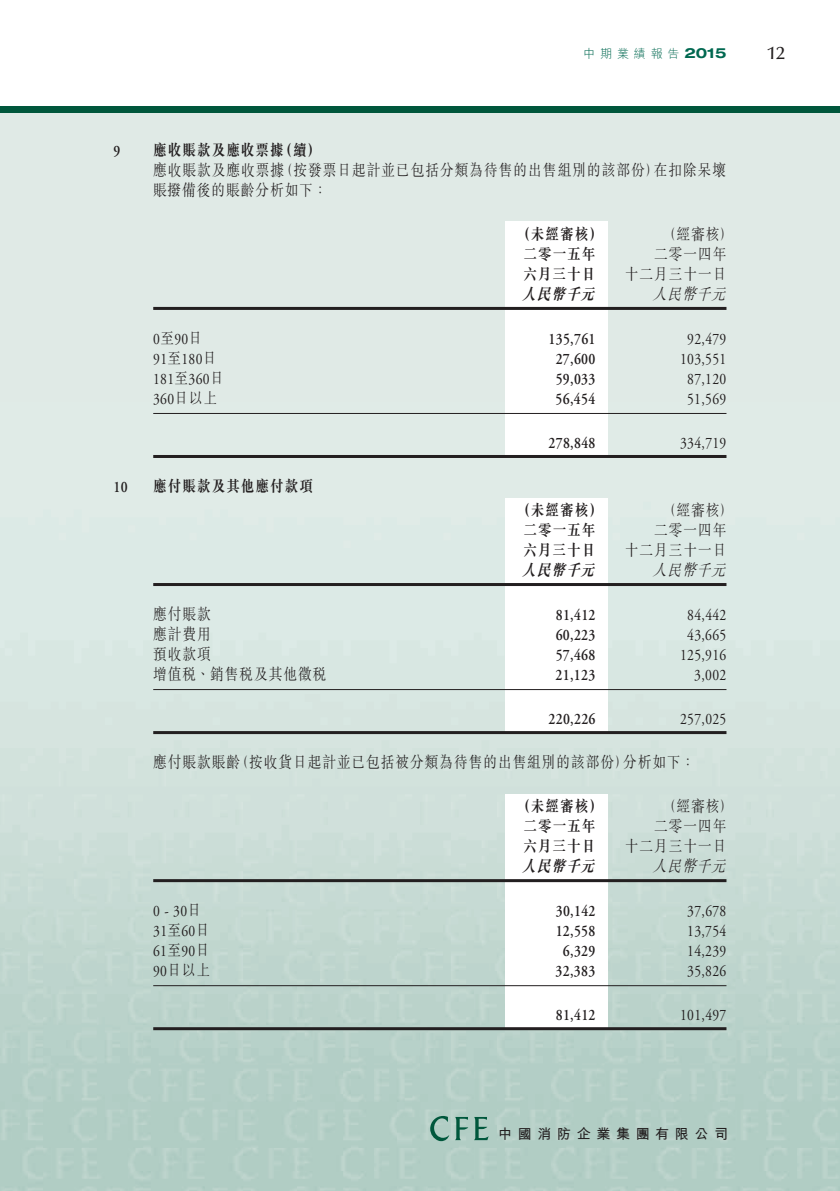
<style>
.page{position:relative;width:840px;height:1191px;background:#fff}
.page>*{position:absolute;margin:0;border:0;box-sizing:border-box;transform-origin:0 0}
.t1{font:500 18px "Optima LT Std";color:#231f20}
.t2{font:300 16px/20px "M Sung HK";letter-spacing:.075em;color:#231f20;scale:.85 1}
.t3{font:16px "Adobe Garamond Pro";letter-spacing:.025em;color:#231f20;scale:.85 1}
.t4{font:600 16px "Adobe Garamond Pro";letter-spacing:.025em;color:#231f20;scale:.85 1}
.t5{font:700 16px "M Sung HK";letter-spacing:.075em;color:#231f20;scale:.85 1}
.t6{font:italic 300 16px "M Sung HK";color:#231f20;scale:.85 1}
.t7{font:italic 700 16px "M Sung HK";color:#231f20;scale:.85 1}
.t8{font:700 14px "M Hei HK";letter-spacing:.4em;color:#231f20}
.t9{font:700 expanded 14px "Helvetica Neue LT Std";color:#006850}
.t10{font:300 12px "M Hei HK";letter-spacing:.4em;color:#006850}
.s1{font-family:"M Sung HK";font-weight:300}
.s2{font-family:"Adobe Garamond Pro";font-weight:400}
</style>
<div class="page">
<div style="left:0;top:113px;width:839px;height:1078px;background:linear-gradient(to bottom,#ecf2ef,#b7d1c9)"></div>
<div style="left:0;top:106px;width:839px;height:7px;background:#00573c"></div>
<svg style="left:430px;top:1116px;width:19px;height:25px"></svg>
<svg style="left:455px;top:1117px;width:33px;height:23px"></svg>
<div style="left:505px;top:222px;width:102px;height:234px;background:#fff"></div>
<hr style="left:153px;top:307px;width:573px;height:3px;background:#231f20">
<hr style="left:153px;top:413px;width:573px;height:1px;background:#231f20">
<hr style="left:153px;top:455px;width:573px;height:3px;background:#231f20">
<div style="left:505px;top:498px;width:102px;height:234px;background:#fff"></div>
<hr style="left:153px;top:583px;width:573px;height:3px;background:#231f20">
<hr style="left:153px;top:689px;width:573px;height:1px;background:#231f20">
<hr style="left:153px;top:731px;width:573px;height:3px;background:#231f20">
<div style="left:505px;top:794px;width:102px;height:234px;background:#fff"></div>
<hr style="left:153px;top:879px;width:573px;height:3px;background:#231f20">
<hr style="left:153px;top:985px;width:573px;height:1px;background:#231f20">
<hr style="left:153px;top:1027px;width:573px;height:3px;background:#231f20">
<p class="t10" style="left:583px;top:45px;width:97px">中期業績報告</p>
<p class="t9" style="left:684px;top:44px;width:44px">2015</p>
<p class="t4" style="left:113px;top:142px;width:10px">9</p>
<p class="t4" style="left:113px;top:478px;width:18px">10</p>
<p class="t5" style="left:153px;top:139px;width:155px">應收賬款及應收票據</p>
<p class="t5" style="left:279px;top:139px;width:50px">（續(</p>
<p class="t2" style="left:153px;top:159px;width:206px">應收賬款及應收票據<br>賬撥備後的賬齡分析如下：</p>
<p class="t2" style="left:653px;top:159px;width:86px">在扣除呆壞</p>
<p class="t2" style="left:279px;top:159px;width:447px">（按發票日起計並已包括分類為待售的出售組別的該部份）</p>
<p class="t5" style="left:516px;top:223px;width:102px">（未經審核）</p>
<p class="t2" style="left:662px;top:223px;width:85px">（經審核(</p>
<p class="t5" style="left:523px;top:243px;width:86px">二零一五年</p>
<p class="t2" style="left:654px;top:243px;width:86px">二零一四年</p>
<p class="t5" style="left:523px;top:263px;width:86px">六月三十日</p>
<p class="t2" style="left:624px;top:263px;width:121px">十二月三十一日</p>
<p class="t7" style="left:521px;top:283px;width:93px">人民幣千元</p>
<p class="t6" style="left:652px;top:283px;width:93px">人民幣千元</p>
<p class="t3" style="left:153px;top:329px;width:59px"><span class="s1">至</span>0 90<span class="s1">日</span></p>
<p class="t4" style="left:548px;top:330px;width:57px">135,761</p>
<p class="t3" style="left:687px;top:329px;width:48px">92,479</p>
<p class="t3" style="left:153px;top:349px;width:76px">91<span class="s1">至</span>180<span class="s1">日</span></p>
<p class="t4" style="left:555px;top:350px;width:48px">27,600</p>
<p class="t3" style="left:679px;top:349px;width:56px">103,551</p>
<p class="t3" style="left:153px;top:369px;width:84px">181<span class="s1">至</span>360<span class="s1">日</span></p>
<p class="t4" style="left:555px;top:370px;width:48px">59,033</p>
<p class="t3" style="left:686px;top:369px;width:48px">87,120</p>
<p class="t3" style="left:153px;top:389px;width:77px">360<span class="s1">日以上</span></p>
<p class="t4" style="left:555px;top:390px;width:48px">56,454</p>
<p class="t3" style="left:686px;top:389px;width:48px">51,569</p>
<p class="t4" style="left:548px;top:434px;width:57px">278,848</p>
<p class="t3" style="left:679px;top:433px;width:56px">334,719</p>
<p class="t5" style="left:153px;top:475px;width:189px">應付賬款及其他應付款項</p>
<p class="t5" style="left:516px;top:499px;width:102px">（未經審核）</p>
<p class="t2" style="left:662px;top:499px;width:85px">（經審核(</p>
<p class="t5" style="left:523px;top:519px;width:86px">二零一五年</p>
<p class="t2" style="left:654px;top:519px;width:86px">二零一四年</p>
<p class="t5" style="left:523px;top:539px;width:86px">六月三十日</p>
<p class="t2" style="left:624px;top:539px;width:121px">十二月三十一日</p>
<p class="t7" style="left:521px;top:559px;width:93px">人民幣千元</p>
<p class="t6" style="left:652px;top:559px;width:93px">人民幣千元</p>
<p class="t2" style="left:153px;top:603px;width:69px">應付賬款</p>
<p class="t4" style="left:555px;top:606px;width:48px">81,412</p>
<p class="t3" style="left:687px;top:605px;width:48px">84,442</p>
<p class="t2" style="left:153px;top:623px;width:69px">應計費用</p>
<p class="t4" style="left:555px;top:626px;width:48px">60,223</p>
<p class="t3" style="left:686px;top:625px;width:48px">43,665</p>
<p class="t2" style="left:153px;top:643px;width:69px">預收款項</p>
<p class="t4" style="left:555px;top:646px;width:48px">57,468</p>
<p class="t3" style="left:679px;top:645px;width:56px">125,916</p>
<p class="t2" style="left:153px;top:663px;width:205px">增值稅、銷售稅及其他徵稅</p>
<p class="t4" style="left:555px;top:666px;width:48px">21,123</p>
<p class="t3" style="left:694px;top:665px;width:39px">3,002</p>
<p class="t4" style="left:548px;top:710px;width:57px">220,226</p>
<p class="t3" style="left:679px;top:709px;width:56px">257,025</p>
<p class="t2" style="left:153px;top:751px;width:103px">應付賬款賬齡</p>
<p class="t2" style="left:235px;top:751px;width:463px">（按收貨日起計並已包括被分類為待售的出售組別的該部份）</p>
<p class="t2" style="left:623px;top:751px;width:86px">分析如下：</p>
<p class="t5" style="left:516px;top:795px;width:102px">（未經審核）</p>
<p class="t2" style="left:662px;top:795px;width:85px">（經審核(</p>
<p class="t5" style="left:523px;top:815px;width:86px">二零一五年</p>
<p class="t2" style="left:654px;top:815px;width:86px">二零一四年</p>
<p class="t5" style="left:523px;top:835px;width:86px">六月三十日</p>
<p class="t2" style="left:624px;top:835px;width:121px">十二月三十一日</p>
<p class="t7" style="left:521px;top:855px;width:93px">人民幣千元</p>
<p class="t6" style="left:652px;top:855px;width:93px">人民幣千元</p>
<p class="t3" style="left:153px;top:901px;width:58px">0 - 30<span class="s1">日</span></p>
<p class="t4" style="left:555px;top:902px;width:48px">30,142</p>
<p class="t3" style="left:687px;top:901px;width:48px">37,678</p>
<p class="t3" style="left:153px;top:921px;width:68px">31<span class="s1">至</span>60<span class="s1">日</span></p>
<p class="t4" style="left:555px;top:922px;width:48px">12,558</p>
<p class="t3" style="left:686px;top:921px;width:48px">13,754</p>
<p class="t3" style="left:153px;top:941px;width:68px">61<span class="s1">至</span>90<span class="s1">日</span></p>
<p class="t4" style="left:562px;top:942px;width:40px">6,329</p>
<p class="t3" style="left:686px;top:941px;width:48px">14,239</p>
<p class="t2" style="left:153px;top:959px;width:69px"><span class="s2">90</span>日以上</p>
<p class="t4" style="left:555px;top:962px;width:48px">32,383</p>
<p class="t3" style="left:686px;top:961px;width:48px">35,826</p>
<p class="t4" style="left:555px;top:1006px;width:48px">81,412</p>
<p class="t3" style="left:679px;top:1005px;width:56px">101,497</p>
<p class="t1" style="left:766px;top:43px;width:19px">12</p>
<p class="t8" style="left:498px;top:1124px;width:231px">中國消防企業集團有限公司</p>
</div>
